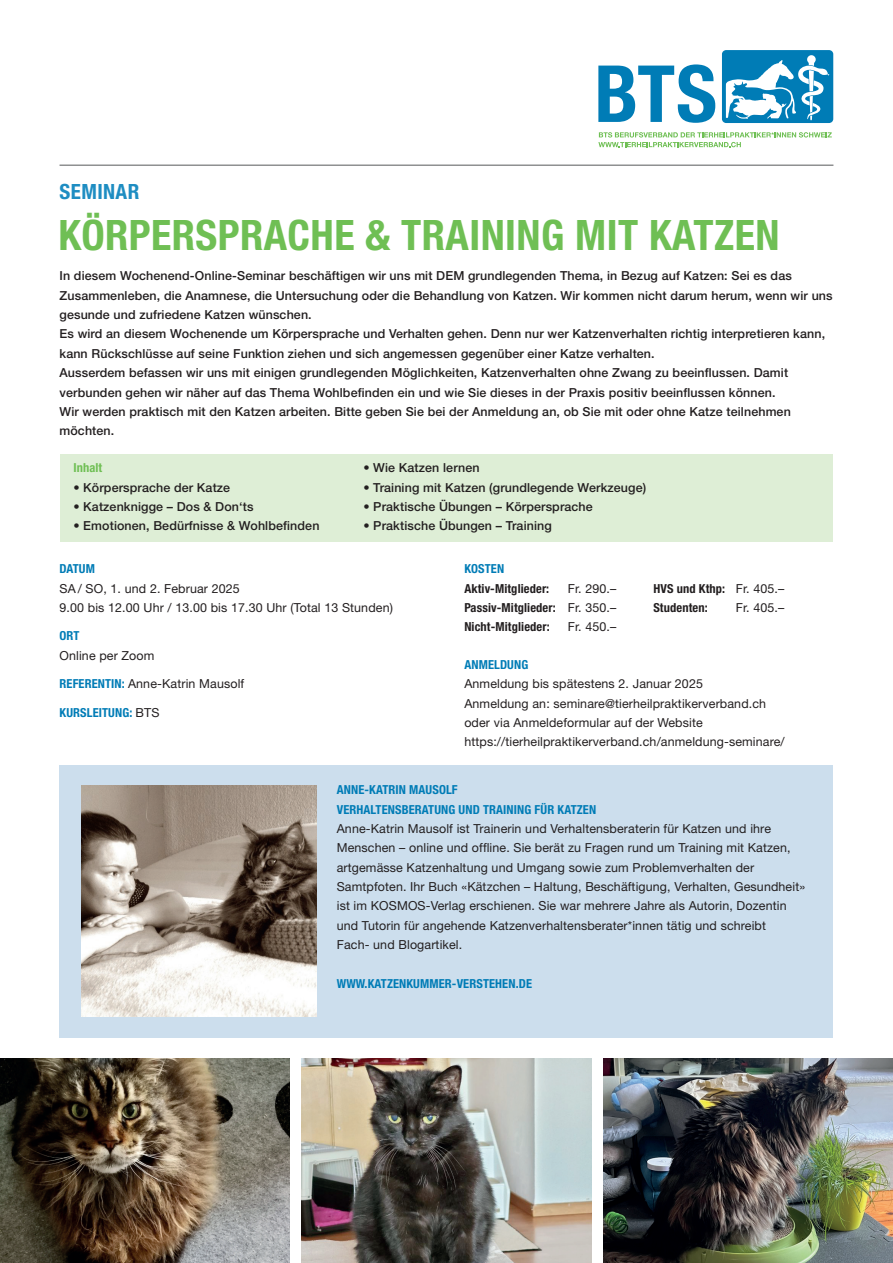
<style>
.page{position:relative;width:893px;height:1263px;background:#fff}
.page>*{position:absolute;margin:0;border:0;box-sizing:border-box;transform-origin:0 0}
.t1{font:700 condensed 42px "Helvetica Neue LT Pro";letter-spacing:.01em;color:#6fbf54}
.t2{font:700 condensed 21px "Helvetica Neue LT Pro";letter-spacing:.02em;color:#1e8dc2}
.t3{font:500 12.45px/19.4px "Helvetica Neue LT Pro";letter-spacing:.01em;color:#231f20}
.t4{font:12.45px/19.4px "Helvetica Neue LT Pro";letter-spacing:.01em;color:#231f20}
.t5{font:700 condensed 12.45px/19.4px "Helvetica Neue LT Pro";letter-spacing:.01em;color:#007cb6}
.t6{font:700 condensed 12.45px "Helvetica Neue LT Pro";letter-spacing:.01em;color:#231f20}
.t7{font:700 condensed 12.45px "Helvetica Neue LT Pro";letter-spacing:.01em;color:#6fbf54}
.s1{font-weight:400;font-stretch:normal}
.s2{font-weight:700;font-stretch:condensed;color:#007cb6}
.s3{font-weight:400;font-stretch:normal;color:#231f20}
</style>
<div class="page">
<div style="left:60px;top:454px;width:773px;height:87px;background:#deeed6"></div>
<div style="left:722px;top:50px;width:111px;height:73px;background:#007cb6;border-radius:4px"></div>
<svg style="left:726px;top:55px;width:104px;height:65px"></svg>
<svg style="left:598px;top:64px;width:117px;height:59px"></svg>
<svg style="left:598px;top:132px;width:234px;height:15px"></svg>
<hr style="left:60px;top:165px;width:773px;height:1px;background:#57585a">
<img style="left:302px;top:1059px;width:289px;height:204px">
<img style="left:0;top:1059px;width:289px;height:204px">
<img style="left:604px;top:1059px;width:289px;height:204px">
<div style="left:60px;top:765px;width:773px;height:272px;background:#ccdeed"></div>
<img style="left:81px;top:785px;width:236px;height:232px">
<h2 class="t2" style="left:60px;top:179px;width:81px">SEMINAR</h2>
<h1 class="t1" style="left:58px;top:210px;width:722px">KÖRPERSPRACHE &amp; TRAINING MIT KATZEN</h1>
<p class="t3" style="left:60px;top:266px;width:775px">In diesem Wochenend-Online-Seminar beschäftigen wir uns mit DEM grundlegenden Thema, in Bezug auf Katzen: Sei es das Zusammenleben, die Anamnese, die Untersuchung oder die Behandlung von Katzen. Wir kommen nicht darum herum, wenn wir uns gesunde und zufriedene Katzen wünschen.<br>Es wird an diesem Wochenende um Körpersprache und Verhalten gehen. Denn nur wer Katzenverhalten richtig interpretieren kann, kann Rückschlüsse auf seine Funktion ziehen und sich angemessen gegenüber einer Katze verhalten.<br>Ausserdem befassen wir uns mit einigen grundlegenden Möglichkeiten, Katzenverhalten ohne Zwang zu beeinflussen. Damit verbunden gehen wir näher auf das Thema Wohlbefinden ein und wie Sie dieses in der Praxis positiv beeinflussen können.<br>Wir werden praktisch mit den Katzen arbeiten. Bitte geben Sie bei der Anmeldung an, ob Sie mit oder ohne Katze teilnehmen möchten.</p>
<p class="t7" style="left:73px;top:460px;width:30px">Inhalt</p>
<p class="t3" style="left:73px;top:477px;width:158px">• Körpersprache der Katze</p>
<p class="t3" style="left:73px;top:497px;width:182px">• Katzenknigge – Dos &amp; Don‘ts</p>
<p class="t3" style="left:73px;top:516px;width:248px">• Emotionen, Bedürfnisse &amp; Wohlbefinden</p>
<p class="t3" style="left:363px;top:458px;width:118px">• Wie Katzen lernen</p>
<p class="t3" style="left:363px;top:477px;width:284px">• Training mit Katzen (grundlegende Werkzeuge)</p>
<p class="t3" style="left:363px;top:497px;width:231px">• Praktische Übungen – Körpersprache</p>
<p class="t3" style="left:363px;top:516px;width:190px">• Praktische Übungen – Training</p>
<p class="t5" style="left:464px;top:559px;width:41px">KOSTEN</p>
<p class="t6" style="left:464px;top:581px;width:86px">Aktiv-Mitglieder:</p>
<p class="t4" style="left:568px;top:578px;width:50px">Fr. 290.–</p>
<p class="t6" style="left:653px;top:581px;width:133px">HVS und Kthp: <span class="s1">Fr. 405.–</span></p>
<p class="t6" style="left:464px;top:600px;width:154px">Passiv-Mitglieder: <span class="s1">Fr. 350.–</span></p>
<p class="t6" style="left:653px;top:600px;width:56px">Studenten:</p>
<p class="t4" style="left:736px;top:598px;width:50px">Fr. 405.–</p>
<p class="t6" style="left:464px;top:619px;width:87px">Nicht-Mitglieder:</p>
<p class="t4" style="left:568px;top:617px;width:50px">Fr. 450.–</p>
<p class="t5" style="left:464px;top:655px;width:65px">ANMELDUNG</p>
<p class="t4" style="left:464px;top:674px;width:322px">Anmeldung bis spätestens 2. Januar 2025<br>Anmeldung an: seminare@tierheilpraktikerverband.ch oder via Anmeldeformular auf der Website https://tierheilpraktikerverband.ch/anmeldung-seminare/</p>
<p class="t5" style="left:337px;top:780px;width:261px">ANNE-KATRIN MAUSOLF<br>VERHALTENSBERATUNG UND TRAINING FÜR KATZEN</p>
<p class="t4" style="left:337px;top:819px;width:470px">Anne-Katrin Mausolf ist Trainerin und Verhaltensberaterin für Katzen und ihre Menschen – online und offline. Sie berät zu Fragen rund um Training mit Katzen, artgemässe Katzenhaltung und Umgang sowie zum Problemverhalten der Samtpfoten. Ihr Buch «Kätzchen – Haltung, Beschäftigung, Verhalten, Gesundheit» ist im KOSMOS-Verlag erschienen. Sie war mehrere Jahre als Autorin, Dozentin und Tutorin für angehende Katzenverhaltensberater*innen tätig und schreibt<br>Fach- und Blogartikel.</p>
<p class="t5" style="left:337px;top:974px;width:197px">WWW.KATZENKUMMER-VERSTEHEN.DE</p>
<p class="t5" style="left:60px;top:559px;width:37px">DATUM</p>
<p class="t4" style="left:60px;top:578px;width:335px">SA / SO, 1. und 2. Februar 2025<br>9.00 bis 12.00 Uhr / 13.00 bis 17.30 Uhr (Total 13 Stunden)</p>
<p class="t5" style="left:60px;top:626px;width:21px">ORT</p>
<p class="t4" style="left:60px;top:645px;width:96px">Online per Zoom</p>
<p class="t4" style="left:60px;top:674px;width:186px"><span class="s2">REFERENTIN:</span> Anne-Katrin Mausolf</p>
<p class="t5" style="left:60px;top:702px;width:102px">KURSLEITUNG: <span class="s3">BTS</span></p>
</div>
